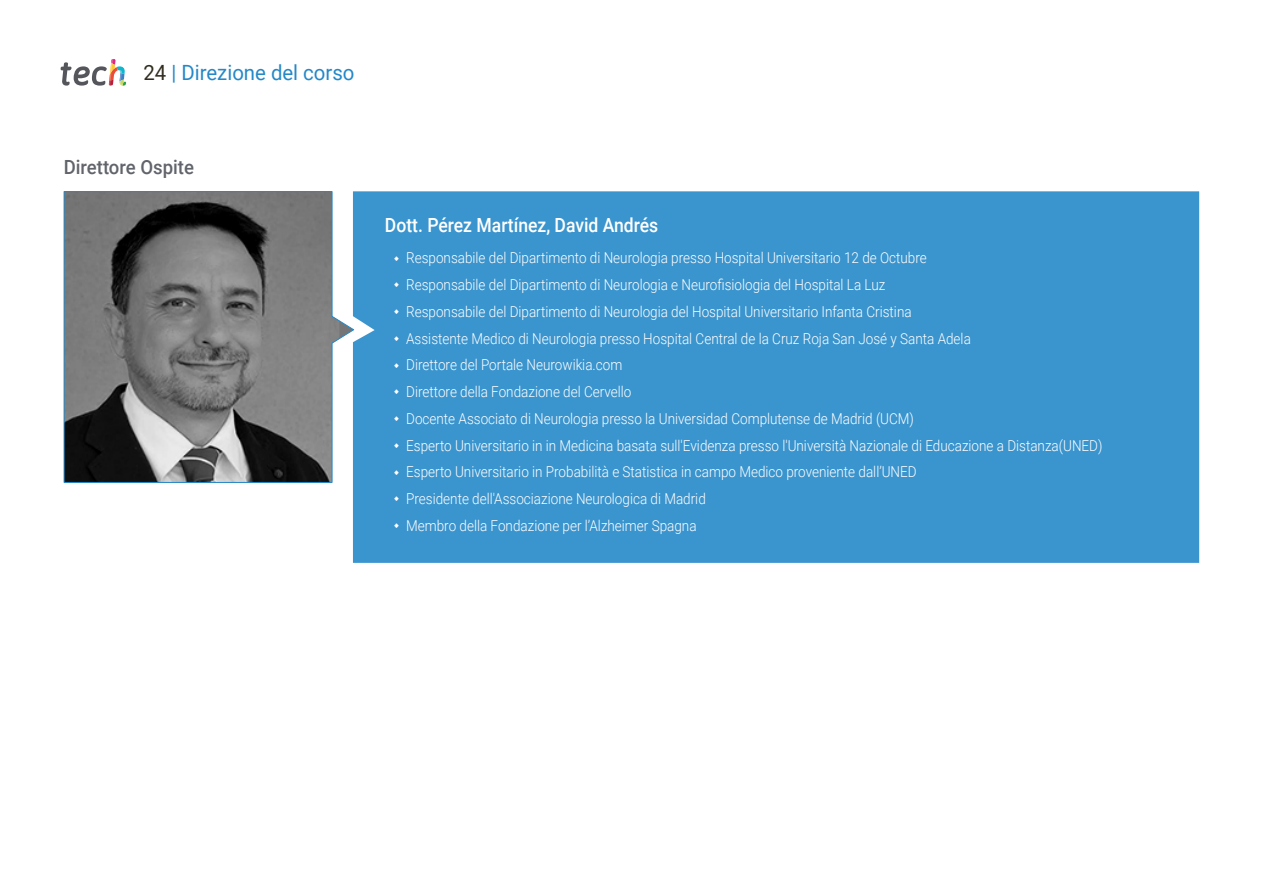
<style>
.page{position:relative;width:1263px;height:893px;background:#fff}
.page>*{position:absolute;margin:0;border:0;box-sizing:border-box;transform-origin:0 0}
.t1{font:21px "Roboto";color:#2488c9}
.t2{font:500 19.5px "Roboto";color:#fff;scale:.9 1}
.t3{font:500 19.5px "Roboto";color:#61646a;scale:.95 1}
.t4{font:300 15px/26.7px "Roboto";color:#fff;scale:.9 1}
.s1{color:#312e20}
</style>
<div class="page">
<svg style="left:61px;top:59px;width:65px;height:27px"></svg>
<svg style="left:64px;top:191px;width:289px;height:292px;background:#757677"></svg>
<div style="left:353px;top:191px;width:846px;height:372px;background:#3a94ce"></div>
<svg style="left:394px;top:256px;width:5px;height:5px"></svg>
<svg style="left:394px;top:282px;width:5px;height:5px"></svg>
<svg style="left:394px;top:309px;width:5px;height:5px"></svg>
<svg style="left:394px;top:336px;width:5px;height:5px"></svg>
<svg style="left:394px;top:363px;width:5px;height:5px"></svg>
<svg style="left:394px;top:389px;width:5px;height:5px"></svg>
<svg style="left:394px;top:416px;width:5px;height:5px"></svg>
<svg style="left:394px;top:443px;width:5px;height:5px"></svg>
<svg style="left:394px;top:470px;width:5px;height:5px"></svg>
<svg style="left:394px;top:496px;width:5px;height:5px"></svg>
<svg style="left:394px;top:523px;width:5px;height:5px"></svg>
<h1 class="t1" style="left:144px;top:57px;width:213px"><span class="s1">24</span> | Direzione del corso</h1>
<h2 class="t3" style="left:64px;top:154px;width:139px">Direttore Ospite</h2>
<h2 class="t2" style="left:385px;top:211px;width:305px">Dott. Pérez Martínez, David Andrés</h2>
<p class="t4" style="left:406px;top:244px;width:775px">Responsabile del Dipartimento di Neurologia presso Hospital Universitario 12 de Octubre<br>Responsabile del Dipartimento di Neurologia e Neurofisiologia del Hospital La Luz<br>Responsabile del Dipartimento di Neurologia del Hospital Universitario Infanta Cristina<br>Assistente Medico di Neurologia presso Hospital Central de la Cruz Roja San José y Santa Adela<br>Direttore del Portale Neurowikia.com<br>Direttore della Fondazione del Cervello<br>Docente Associato di Neurologia presso la Universidad Complutense de Madrid (UCM)<br>Esperto Universitario in in Medicina basata sull'Evidenza presso l'Università Nazionale di Educazione a Distanza(UNED)<br>Esperto Universitario in Probabilità e Statistica in campo Medico proveniente dall’UNED<br>Presidente dell'Associazione Neurologica di Madrid<br>Membro della Fondazione per l’Alzheimer Spagna</p>
</div>
